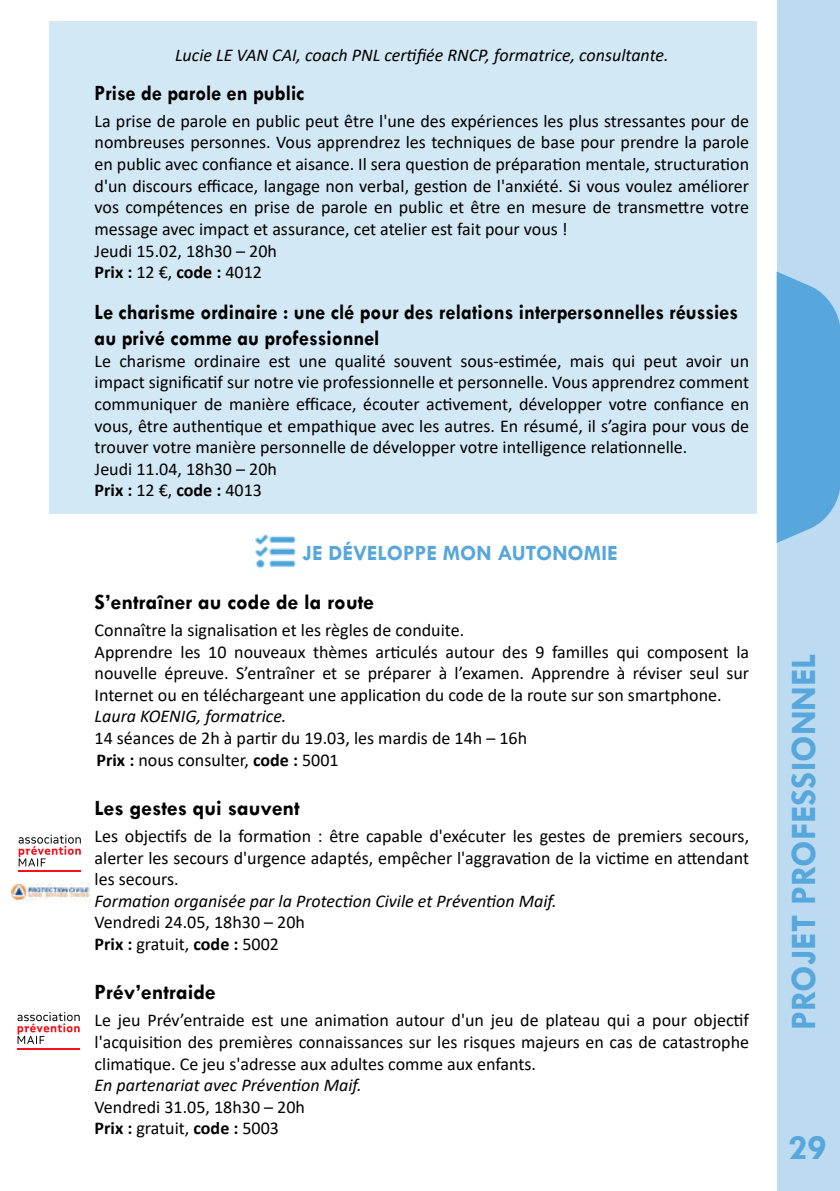
<style>
.page{position:relative;width:840px;height:1191px;background:#fff}
.page>*{position:absolute;margin:0;border:0;box-sizing:border-box;transform-origin:0 0}
.t1{font:700 36px "Tw Cen";color:#57a6dc}
.t2{font:700 22px/26px "Tw Cen";color:#000;scale:.93 1}
.t3{font:700 22px "Tw Cen";color:#000}
.t4{font:700 22px "Tw Cen";color:#57a6dc}
.t5{font:18px/21.6px "Calibri";color:#000}
.t6{font:italic 18px "Calibri";color:#000}
.s1{font-weight:700}
</style>
<div class="page">
<div style="left:776px;top:0;width:63px;height:1191px;background:#bcdbf1"></div>
<svg style="left:776px;top:271px;width:63px;height:272px"></svg>
<div style="left:49px;top:21px;width:707px;height:492px;background:#d3e8f5"></div>
<img style="left:255px;top:534px;width:41px;height:35px">
<svg style="left:19px;top:834px;width:62px;height:32px"></svg>
<hr style="left:19px;top:870px;width:62px;height:2px;background:#fc0d1a">
<img style="left:11px;top:883px;width:79px;height:17px">
<svg style="left:17px;top:1012px;width:63px;height:32px"></svg>
<hr style="left:18px;top:1048px;width:62px;height:1px;background:#fc0d1a">
<p class="t6" style="left:175px;top:42px;width:495px">Lucie LE VAN CAI, coach PNL certifiée RNCP, formatrice, consultante.</p>
<p class="t2" style="left:94px;top:79px;width:227px">Prise de parole en public</p>
<p class="t5" style="left:94px;top:110px;width:655px">La prise de parole en public peut être l'une des expériences les plus stressantes pour de nombreuses personnes. Vous apprendrez les techniques de base pour prendre la parole en public avec confiance et aisance. Il sera question de préparation mentale, structuration d'un discours efficace, langage non verbal, gestion de l'anxiété. Si vous voulez améliorer vos compétences en prise de parole en public et être en mesure de transmettre votre message avec impact et assurance, cet atelier est fait pour vous !<br>Jeudi 15.02, 18h30 – 20h<br><span class="s1">Prix :</span> 12 €, <span class="s1">code :</span> 4012</p>
<p class="t2" style="left:94px;top:298px;width:693px">Le charisme ordinaire : une clé pour des relations interpersonnelles réussies au privé comme au professionnel</p>
<p class="t5" style="left:94px;top:349px;width:655px">Le charisme ordinaire est une qualité souvent sous-estimée, mais qui peut avoir un impact significatif sur notre vie professionnelle et personnelle. Vous apprendrez comment communiquer de manière efficace, écouter activement, développer votre confiance en vous, être authentique et empathique avec les autres. En résumé, il s’agira pour vous de trouver votre manière personnelle de développer votre intelligence relationnelle.<br>Jeudi 11.04, 18h30 – 20h<br><span class="s1">Prix :</span> 12 €, <span class="s1">code :</span> 4013</p>
<p class="t4" style="left:302px;top:539px;width:316px">JE DÉVELOPPE MON AUTONOMIE</p>
<p class="t3" style="left:94px;top:588px;width:281px">S’entraîner au code de la route</p>
<p class="t5" style="left:94px;top:619px;width:655px">Connaître la signalisation et les règles de conduite.<br>Apprendre les 10 nouveaux thèmes articulés autour des 9 familles qui composent la nouvelle épreuve. S’entraîner et se préparer à l’examen. Apprendre à réviser seul sur Internet ou en téléchargeant une application du code de la route sur son smartphone.</p>
<p class="t6" style="left:94px;top:704px;width:193px">Laura KOENIG, formatrice.</p>
<p class="t5" style="left:94px;top:727px;width:434px">14 séances de 2h à partir du 19.03, les mardis de 14h – 16h<br><span class="s1">Prix :</span> nous consulter, <span class="s1">code :</span> 5001</p>
<p class="t3" style="left:94px;top:794px;width:207px">Les gestes qui sauvent</p>
<p class="t5" style="left:94px;top:824px;width:655px;text-align:justify">Les objectifs de la formation : être capable d'exécuter les gestes de premiers secours, alerter les secours d'urgence adaptés, empêcher l'aggravation de la victime en attendant les secours.</p>
<p class="t6" style="left:94px;top:888px;width:463px">Formation organisée par la Protection Civile et Prévention Maif.</p>
<p class="t5" style="left:94px;top:911px;width:212px">Vendredi 24.05, 18h30 – 20h<br><span class="s1">Prix :</span> gratuit, <span class="s1">code :</span> 5002</p>
<p class="t3" style="left:94px;top:979px;width:123px">Prév’entraide</p>
<p class="t5" style="left:94px;top:1009px;width:655px;text-align:justify">Le jeu Prév’entraide est une animation autour d'un jeu de plateau qui a pour objectif l'acquisition des premières connaissances sur les risques majeurs en cas de catastrophe climatique. Ce jeu s'adresse aux adultes comme aux enfants.</p>
<p class="t6" style="left:94px;top:1072px;width:268px">En partenariat avec Prévention Maif.</p>
<p class="t5" style="left:94px;top:1095px;width:212px">Vendredi 31.05, 18h30 – 20h<br><span class="s1">Prix :</span> gratuit, <span class="s1">code :</span> 5003</p>
<h1 class="t1" style="left:781px;top:1030px;width:378px;rotate:-90deg">PROJET PROFESSIONNEL</h1>
<h1 class="t1" style="left:787px;top:1126px;width:40px">29</h1>
</div>
